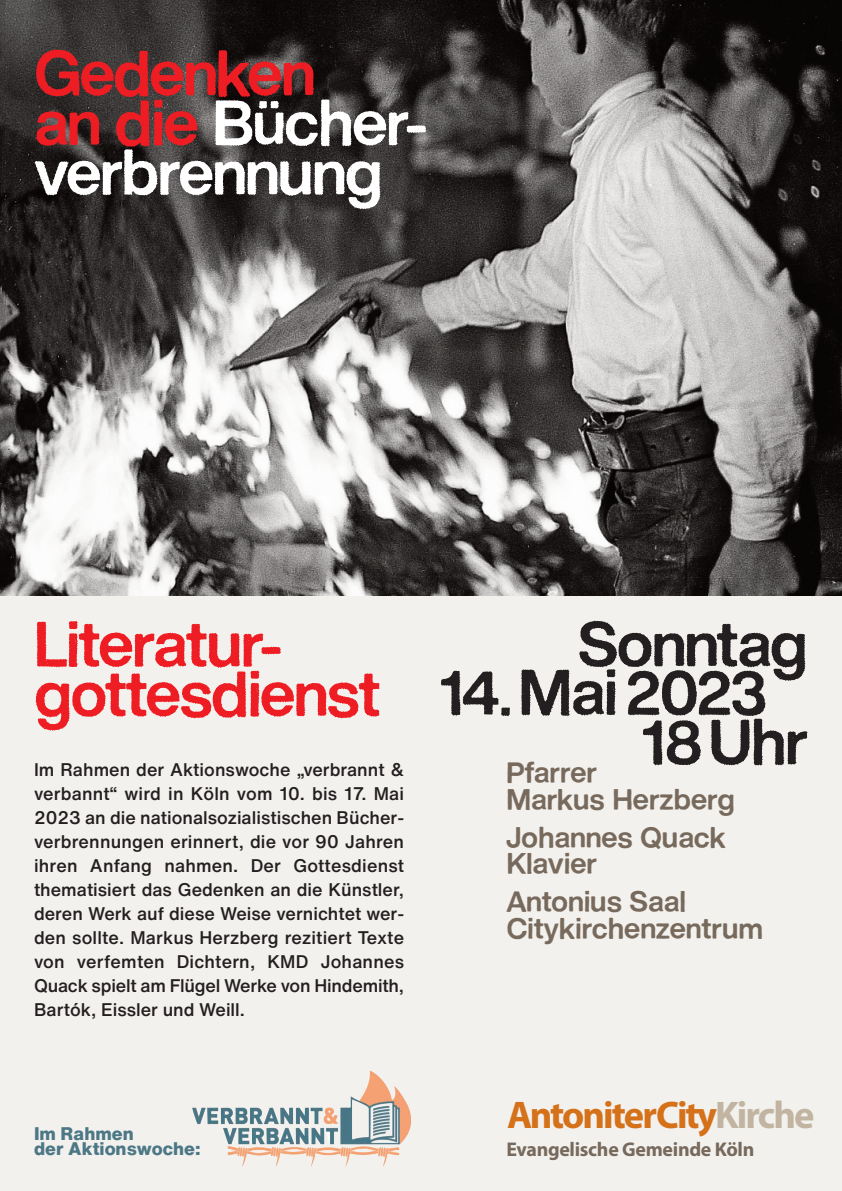
<style>
.page{position:relative;width:842px;height:1191px;background:#f3f1ee}
.page>*{position:absolute;margin:0;border:0;box-sizing:border-box;transform-origin:0 0}
.t1{font:65.6px/49.6px "Printvetica";letter-spacing:-.025em;color:#fff}
.t2{font:65.6px/49.6px "Printvetica";letter-spacing:-.025em;color:#ee1d23}
.t3{font:65.4px "Printvetica";letter-spacing:-.025em;color:#231f20}
.t4{font:65.4px "Printvetica";letter-spacing:-.045em;color:#231f20}
.t5{font:700 38.6px "Myriad Pro";letter-spacing:-.05em;color:#d47119}
.t6{font:29.9px/26.7px "Printvetica";color:#776a5c}
.t7{font:700 19.9px "Myriad Pro";letter-spacing:-.015em;color:#776a5c}
.t8{font:500 18px/24px "Helvetica Now Text";letter-spacing:-.01em;color:#231f20;text-align:justify}
.t9{font:800 18px/15.8px "Helvetica Now Text";color:#4c7886}
.s1{color:#ee1d23}
.s2{color:#c1b4a1}
</style>
<div class="page">
<img style="left:0;top:0;width:842px;height:595px">
<img style="left:192px;top:1071px;width:219px;height:96px">
<h1 class="t1" style="left:34px;top:56px;width:396px"><span class="s1">Gedenken<br>an die</span> Bücher&shy;verbrennung</h1>
<h1 class="t2" style="left:34px;top:626px;width:348px">Literatur&shy;gottesdienst</h1>
<h2 class="t3" style="left:578px;top:621px;width:231px">Sonntag</h2>
<h2 class="t4" style="left:439px;top:669px;width:330px">14.Mai 2023</h2>
<h2 class="t3" style="left:641px;top:719px;width:168px">18Uhr</h2>
<h3 class="t6" style="left:506px;top:762px;width:230px">Pfarrer<br>Markus Herzberg</h3>
<h3 class="t6" style="left:506px;top:827px;width:221px">Johannes Quack<br>Klavier</h3>
<h3 class="t6" style="left:506px;top:891px;width:258px">Antonius Saal<br>Citykirchenzentrum</h3>
<p class="t8" style="left:34px;top:760px;width:372px">Im Rahmen der Aktionswoche „verbrannt &amp; verbannt“ wird in Köln vom 10. bis 17. Mai 2023 an die nationalsozialistischen Bücher&shy;verbrennungen erinnert, die vor 90 Jahren ihren Anfang nahmen. Der Gottesdienst thematisiert das Gedenken an die Künstler, deren Werk auf diese Weise vernichtet wer&shy;den sollte. Markus Herzberg rezitiert Texte von verfemten Dichtern, KMD Johannes Quack spielt am Flügel Werke von Hindemith, Bartók, Eissler und Weill.</p>
<p class="t9" style="left:34px;top:1125px;width:168px">Im Rahmen<br>der Aktionswoche:</p>
<h3 class="t5" style="left:507px;top:1100px;width:309px">AntoniterCity<span class="s2">Kirche</span></h3>
<p class="t7" style="left:506px;top:1141px;width:250px">Evangelische Gemeinde Köln</p>
</div>
